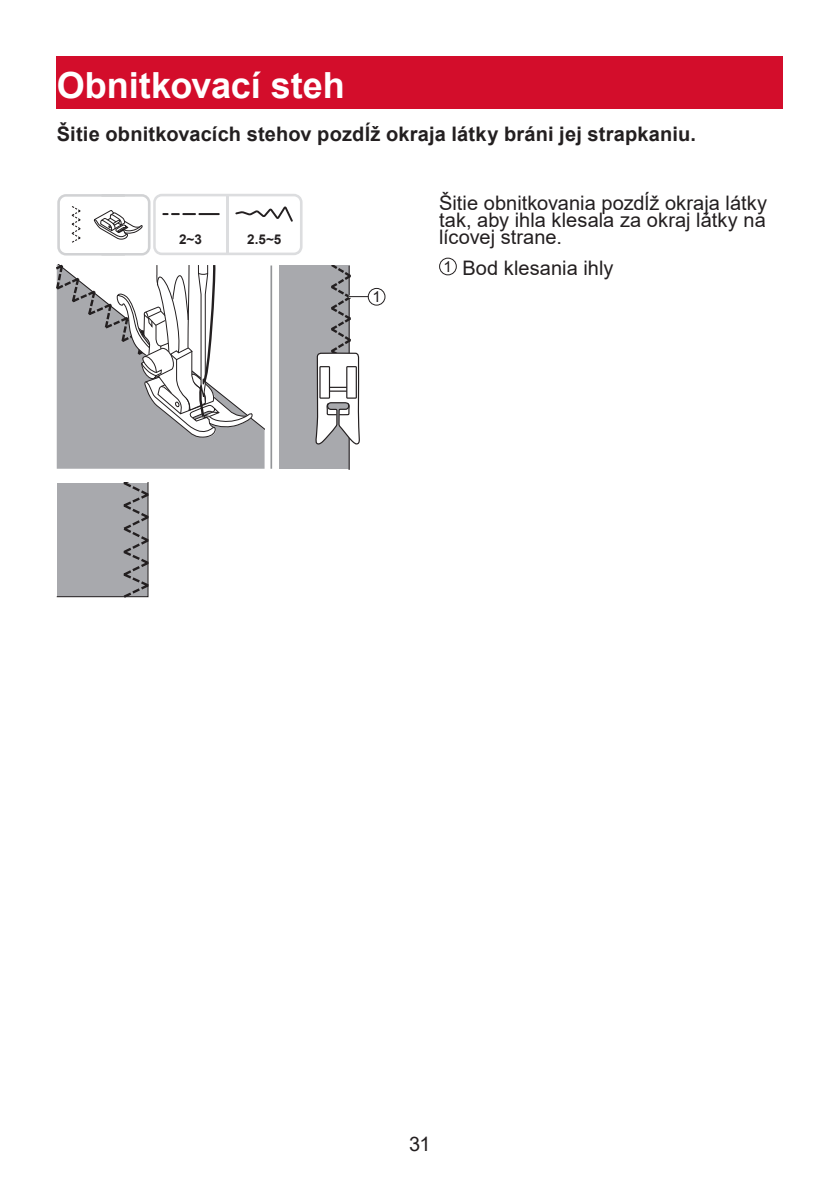
<style>
.page{position:relative;width:840px;height:1191px;background:#fff}
.page>*{position:absolute;margin:0;border:0;box-sizing:border-box;transform-origin:0 0}
.t1{font:700 36px "Arial";letter-spacing:-.005em;color:#fff}
.t2{font:20px/16.8px "Arial";color:#231f20;text-align:justify}
.t3{font:700 20px "Arial";letter-spacing:.01em;color:#231f20}
.t4{font:15.2px "Arial";color:#231f20}
.t5{font:700 13.4px "Arial";color:#231f20}
</style>
<div class="page">
<div style="left:57px;top:57px;width:725px;height:52px;background:#d30d2b"></div>
<div style="left:439px;top:258px;width:17px;height:17px;border:1px solid #231f20;border-radius:50%"></div>
<svg style="left:57px;top:194px;width:245px;height:61px"></svg>
<hr style="left:198px;top:213px;width:21px;height:2px;background:#231f20">
<hr style="left:226px;top:195px;width:2px;height:59px;background:#dcdddf">
<div style="left:279px;top:266px;width:70px;height:203px;background:#a8a9ad"></div>
<div style="left:367px;top:288px;width:18px;height:17px;border:1px solid #231f20;border-radius:50%"></div>
<hr style="left:270px;top:265px;width:2px;height:204px;background:#939598">
<svg style="left:57px;top:483px;width:92px;height:115px;background:#a0a0a4"></svg>
<svg style="left:57px;top:457px;width:207px;height:12px;background:#a9aaae"></svg>
<svg style="left:57px;top:265px;width:207px;height:192px"></svg>
<svg style="left:315px;top:266px;width:54px;height:204px"></svg>
<h1 class="t1" style="left:57px;top:60px;width:289px">Obnitkovací steh</h1>
<p class="t3" style="left:57px;top:120px;width:640px">Šitie obnitkovacích stehov pozdĺž okraja látky bráni jej strapkaniu.</p>
<p class="t5" style="left:179px;top:231px;width:24px">2~3</p>
<p class="t5" style="left:247px;top:231px;width:36px">2.5~5</p>
<p class="t4" style="left:372px;top:287px;width:10px">1</p>
<p class="t2" style="left:439px;top:195px;width:329px">Šitie obnitkovania pozdĺž okraja látky tak, aby ihla klesala za okraj látky na lícovej strane.</p>
<p class="t2" style="left:443px;top:260px;width:171px"><sup>1</sup> Bod klesania ihly</p>
<p class="t2" style="left:409px;top:1135px;width:23px">31</p>
</div>
